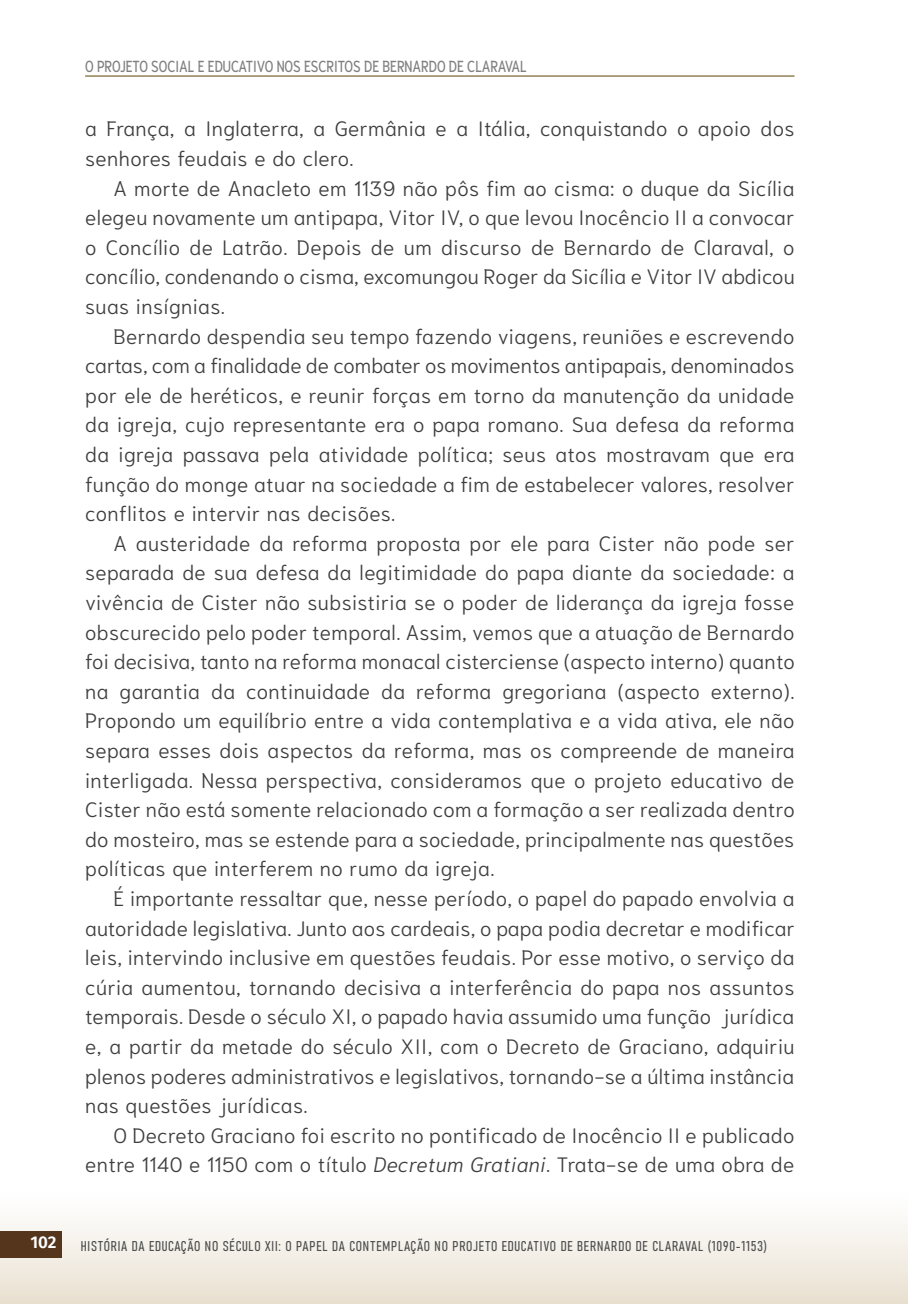
<style>
.page{position:relative;width:908px;height:1304px;background:#fff}
.page>*{position:absolute;margin:0;border:0;box-sizing:border-box;transform-origin:0 0}
.t1{font:300 20.8px/29.6px "Niramit";letter-spacing:.02em;color:#3e3e3f;text-align:justify}
.t2{font:600 17px "Fira Sans";color:#fff}
.t3{font:500 16px "Niramit";color:#817f80;scale:.8 1}
.t4{font:14px "Bahnschrift";letter-spacing:.055em;color:#4b4c4d}
.s1{font-style:italic}
</style>
<div class="page">
<div style="left:0;top:1191px;width:907px;height:113px;background:linear-gradient(to bottom,#fff,#e9e0d0)"></div>
<div style="left:0;top:1231px;width:62px;height:27px;background:#56351d"></div>
<hr style="left:85px;top:76px;width:709px;height:1px;background:#5d3f00">
<p class="t3" style="left:85px;top:52px;width:553px">O PROJETO SOCIAL E EDUCATIVO NOS ESCRITOS DE BERNARDO DE CLARAVAL</p>
<p class="t1" style="left:85px;top:114px;width:710px">a França, a Inglaterra, a Germânia e a Itália, conquistando o apoio dos senhores feudais e do clero.</p>
<p class="t1" style="left:85px;top:173px;width:711px;text-indent:28px">A morte de Anacleto em 1139 não pôs fim ao cisma: o duque da Sicília elegeu novamente um antipapa, Vitor IV, o que levou Inocêncio II a convocar o Concílio de Latrão. Depois de um discurso de Bernardo de Claraval, o concílio, condenando o cisma, excomungou Roger da Sicília e Vitor IV abdicou suas insígnias.</p>
<p class="t1" style="left:85px;top:321px;width:710px;text-indent:28px">Bernardo despendia seu tempo fazendo viagens, reuniões e escrevendo cartas, com a finalidade de combater os movimentos antipapais, denominados por ele de heréticos, e reunir forças em torno da manutenção da unidade da igreja, cujo representante era o papa romano. Sua defesa da reforma da igreja passava pela atividade política; seus atos mostravam que era função do monge atuar na sociedade a fim de estabelecer valores, resolver conflitos e intervir nas decisões.</p>
<p class="t1" style="left:85px;top:528px;width:710px;text-indent:28px">A austeridade da reforma proposta por ele para Cister não pode ser separada de sua defesa da legitimidade do papa diante da sociedade: a vivência de Cister não subsistiria se o poder de liderança da igreja fosse obscurecido pelo poder temporal. Assim, vemos que a atuação de Bernardo foi decisiva, tanto na reforma monacal cisterciense (aspecto interno) quanto na garantia da continuidade da reforma gregoriana (aspecto externo).<br>Propondo um equilíbrio entre a vida contemplativa e a vida ativa, ele não separa esses dois aspectos da reforma, mas os compreende de maneira interligada. Nessa perspectiva, consideramos que o projeto educativo de Cister não está somente relacionado com a formação a ser realizada dentro do mosteiro, mas se estende para a sociedade, principalmente nas questões políticas que interferem no rumo da igreja.</p>
<p class="t1" style="left:85px;top:884px;width:710px;text-indent:28px">É importante ressaltar que, nesse período, o papel do papado envolvia a autoridade legislativa. Junto aos cardeais, o papa podia decretar e modificar leis, intervindo inclusive em questões feudais. Por esse motivo, o serviço da cúria aumentou, tornando decisiva a interferência do papa nos assuntos temporais. Desde o século XI, o papado havia assumido uma função jurídica e, a partir da metade do século XII, com o Decreto de Graciano, adquiriu plenos poderes administrativos e legislativos, tornando-se a última instância nas questões jurídicas.</p>
<p class="t1" style="left:85px;top:1120px;width:710px;text-align:right">O Decreto Graciano foi escrito no pontificado de Inocêncio II e publicado entre 1140 e 1150 com o título <span class="s1">Decretum Gratiani</span>. Trata-se de uma obra de</p>
<p class="t2" style="left:30px;top:1228px;width:28px">102</p>
<p class="t4" style="left:81px;top:1235px;width:687px">HISTÓRIA DA EDUCAÇÃO NO SÉCULO XII: O PAPEL DA CONTEMPLAÇÃO NO PROJETO EDUCATIVO DE BERNARDO DE CLARAVAL (1090-1153)</p>
</div>
